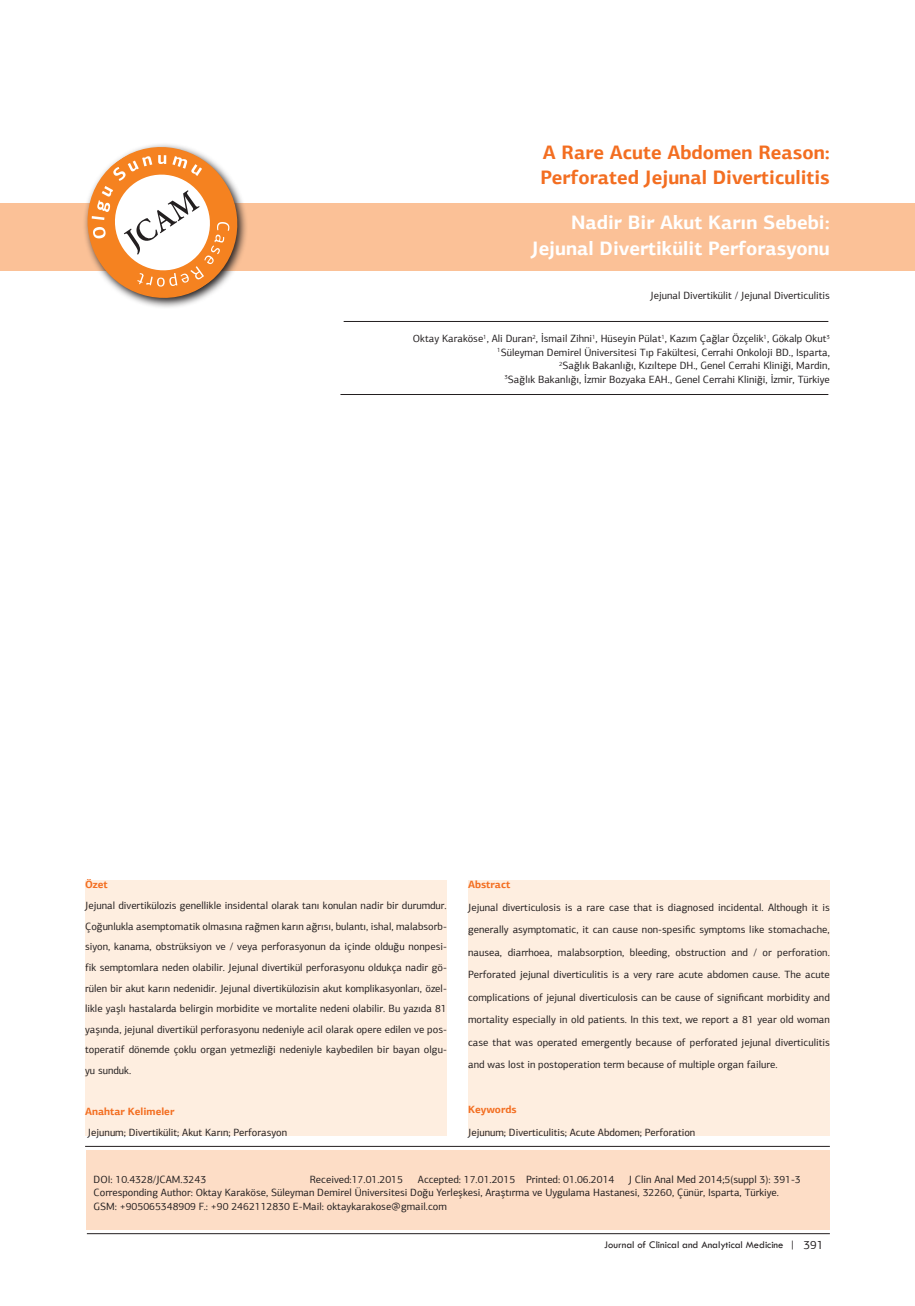
<style>
.page{position:relative;width:915px;height:1306px;background:#fff}
.page>*{position:absolute;margin:0;border:0;box-sizing:border-box;transform-origin:0 0}
.t1{font:700 19.5px/25.5px "PF Agora Sans Pro";color:#f36e21}
.t2{font:700 19.5px/25.5px "PF Agora Sans Pro";color:#fff;text-align:right}
.t3{font:10.5px/20.5px "PF Agora Sans Pro";color:#231f20;text-align:justify}
.t4{font:10.5px "Tw Cen";color:#231f20}
.t5{font:700 10.5px "PF Agora Sans Pro";color:#f36e21}
.s1{font-family:"PF Agora Sans Pro";font-size:12px}
</style>
<div class="page">
<div style="left:87px;top:1150px;width:742px;height:79px;background:#fdddc6"></div>
<div style="left:0;top:203px;width:914px;height:67px;background:#fbc197"></div>
<hr style="left:85px;top:1146px;width:744px;height:1px;background:#231f20">
<hr style="left:343px;top:321px;width:485px;height:1px;background:#231f20">
<hr style="left:340px;top:394px;width:488px;height:1px;background:#231f20">
<svg style="left:77px;top:144px;width:170px;height:164px"></svg>
<div style="left:85px;top:880px;width:361px;height:255px;background:#feeee0"></div>
<div style="left:468px;top:880px;width:361px;height:255px;background:#feeee0"></div>
<hr style="left:87px;top:1233px;width:742px;height:1px;background:#231f20">
<h1 class="t1" style="left:540px;top:139px;width:291px">A Rare Acute Abdomen Reason:<br>Perforated Jejunal Diverticulitis</h1>
<h1 class="t2" style="left:531px;top:210px;width:300px">Nadir Bir Akut Karın Sebebi:<br>Jejunal Divertikülit Perforasyonu</h1>
<p class="t3" style="left:650px;top:285px;width:181px">Jejunal Divertikülit / Jejunal Diverticulitis</p>
<p class="t3" style="left:413px;top:332px;width:418px;line-height:13.5px;text-align:right">Oktay Karaköse<sup>1</sup>, Ali Duran<sup>2</sup>, İsmail Zihni<sup>1</sup>, Hüseyin Pülat<sup>1</sup>, Kazım Çağlar Özçelik<sup>1</sup>, Gökalp Okut<sup>3<br>1</sup>Süleyman Demirel Üniversitesi Tıp Fakültesi, Cerrahi Onkoloji BD., Isparta,<br><sup>2</sup>Sağlık Bakanlığı, Kızıltepe DH., Genel Cerrahi Kliniği, Mardin,<br><sup>3</sup>Sağlık Bakanlığı, İzmir Bozyaka EAH., Genel Cerrahi Kliniği, İzmir, Türkiye</p>
<p class="t5" style="left:85px;top:878px;width:24px">Özet</p>
<p class="t3" style="left:85px;top:895px;width:363px">Jejunal divertikülozis genellikle insidental olarak tanı konulan nadir bir durumdur.<br>Çoğunlukla asemptomatik olmasına rağmen karın ağrısı, bulantı, ishal, malabsorb&shy;siyon, kanama, obstrüksiyon ve / veya perforasyonun da içinde olduğu nonpesi&shy;fik semptomlara neden olabilir. Jejunal divertikül perforasyonu oldukça nadir gö&shy;rülen bir akut karın nedenidir. Jejunal divertikülozisin akut komplikasyonları, özel&shy;likle yaşlı hastalarda belirgin morbidite ve mortalite nedeni olabilir. Bu yazıda 81 yaşında, jejunal divertikül perforasyonu nedeniyle acil olarak opere edilen ve pos&shy;toperatif dönemde çoklu organ yetmezliği nedeniyle kaybedilen bir bayan olgu&shy;yu sunduk.</p>
<p class="t5" style="left:85px;top:1104px;width:91px">Anahtar Kelimeler</p>
<p class="t3" style="left:88px;top:1121px;width:200px">Jejunum; Divertikülit; Akut Karın; Perforasyon</p>
<p class="t5" style="left:468px;top:878px;width:44px">Abstract</p>
<p class="t3" style="left:468px;top:896px;width:363px;line-height:22.5px">Jejunal diverticulosis is a rare case that is diagnosed incidental. Although it is generally asymptomatic, it can cause non-spesific symptoms like stomachache, nausea, diarrhoea, malabsorption, bleeding, obstruction and / or perforation.<br>Perforated jejunal diverticulitis is a very rare acute abdomen cause. The acute complications of jejunal diverticulosis can be cause of significant morbidity and mortality especially in old patients. In this text, we report a 81 year old woman case that was operated emergently because of perforated jejunal diverticulitis and was lost in postoperation term because of multiple organ failure.</p>
<p class="t5" style="left:468px;top:1103px;width:50px">Keywords</p>
<p class="t3" style="left:468px;top:1121px;width:229px">Jejunum; Diverticulitis; Acute Abdomen; Perforation</p>
<p class="t3" style="left:94px;top:1172px;width:708px;line-height:13.5px;text-align:left;text-indent:535px">J Clin Anal Med 2014;5(suppl 3): 391-3<br>Corresponding Author: Oktay Karaköse, Süleyman Demirel Üniversitesi Doğu Yerleşkesi, Araştırma ve Uygulama Hastanesi, 32260, Çünür, Isparta, Türkiye.<br>GSM: +905065348909 F.: +90 2462112830 E-Mail: oktaykarakose@gmail.com</p>
<p class="t3" style="left:94px;top:1168px;width:114px">DOI: 10.4328/JCAM.3243</p>
<p class="t3" style="left:310px;top:1168px;width:95px">Received:17.01.2015</p>
<p class="t3" style="left:418px;top:1168px;width:198px">Accepted: 17.01.2015 Printed: 01.06.2014</p>
<p class="t4" style="left:604px;top:1238px;width:221px">Journal of Clinical and Analytical Medicine | <span class="s1">391</span></p>
</div>
